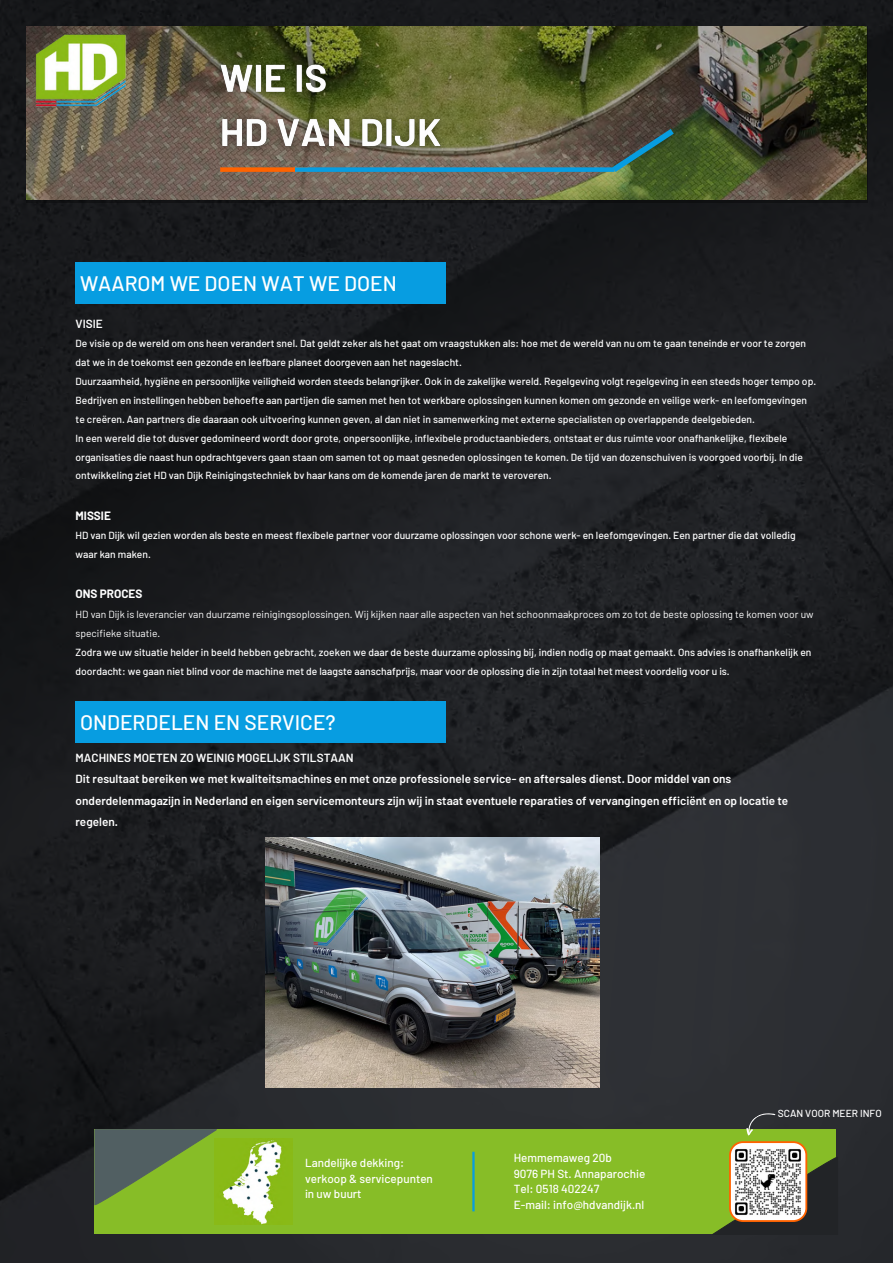
<style>
.page{position:relative;width:893px;height:1264px;background:#fff}
.page>*{position:absolute;margin:0;border:0;box-sizing:border-box;transform-origin:0 0}
.t1{font:500 21px "Barlow";color:#fff}
.t2{font:600 11.85px/21.6px "Barlow";color:#fff}
.t3{font:500 11.7px "Barlow";color:#fff}
.t4{font:700 11.7px "Barlow";color:#fff}
.t5{font:600 11.7px "Barlow";color:#fff}
.t6{font:500 10.35px/18.9px "Barlow";color:#fff}
.t7{font:10.35px/18.9px "Barlow";color:#fff}
.t8{font:500 10.2px "Barlow";color:#fff}
</style>
<div class="page">
<img style="left:0;top:0;width:892px;height:1262px">
<img style="left:27px;top:27px;width:840px;height:175px">
<div style="left:94px;top:1129px;width:741px;height:104px;background:#87bd27"></div>
<div style="left:220px;top:167px;width:88px;height:5px;background:#ff6300"></div>
<div style="left:295px;top:167px;width:319px;height:5px;background:#079de1"></div>
<svg style="left:606px;top:123px;width:74px;height:54px;background:#425744"></svg>
<svg style="left:94px;top:1129px;width:122px;height:77px"></svg>
<img style="left:35px;top:35px;width:92px;height:73px">
<div style="left:75px;top:263px;width:371px;height:41px;background:#079de1"></div>
<img style="left:215px;top:1138px;width:77px;height:86px">
<hr style="left:472px;top:1151px;width:2px;height:60px;background:#079de1">
<svg style="left:712px;top:1141px;width:125px;height:93px"></svg>
<svg style="left:742px;top:1107px;width:35px;height:28px"></svg>
<div style="left:75px;top:701px;width:371px;height:41px;background:#079de1"></div>
<img style="left:266px;top:837px;width:333px;height:250px">
<img style="left:207px;top:42px;width:246px;height:126px">
<p class="t1" style="left:80px;top:270px;width:318px">WAAROM WE DOEN WAT WE DOEN</p>
<p class="t5" style="left:75px;top:316px;width:29px">VISIE</p>
<p class="t6" style="left:75px;top:334px;width:732px">De visie op de wereld om ons heen verandert snel. Dat geldt zeker als het gaat om vraagstukken als: hoe met de wereld van nu om te gaan teneinde er voor te zorgen dat we in de toekomst een gezonde en leefbare planeet doorgeven aan het nageslacht.</p>
<p class="t6" style="left:75px;top:371px;width:742px">Duurzaamheid, hygiëne en persoonlijke veiligheid worden steeds belangrijker. Ook in de zakelijke wereld. Regelgeving volgt regelgeving in een steeds hoger tempo op.<br>Bedrijven en instellingen hebben behoefte aan partijen die samen met hen tot werkbare oplossingen kunnen komen om gezonde en veilige werk- en leefomgevingen te creëren. Aan partners die daaraan ook uitvoering kunnen geven, al dan niet in samenwerking met externe specialisten op overlappende deelgebieden.</p>
<p class="t6" style="left:75px;top:428px;width:729px">In een wereld die tot dusver gedomineerd wordt door grote, onpersoonlijke, inflexibele productaanbieders, ontstaat er dus ruimte voor onafhankelijke, flexibele organisaties die naast hun opdrachtgevers gaan staan om samen tot op maat gesneden oplossingen te komen. De tijd van dozenschuiven is voorgoed voorbij. In die ontwikkeling ziet HD van Dijk Reinigingstechniek bv haar kans om de komende jaren de markt te veroveren.</p>
<p class="t4" style="left:75px;top:508px;width:37px">MISSIE</p>
<p class="t6" style="left:75px;top:526px;width:721px">HD van Dijk wil gezien worden als beste en meest flexibele partner voor duurzame oplossingen voor schone werk- en leefomgevingen. Een partner die dat volledig waar kan maken.</p>
<p class="t4" style="left:75px;top:586px;width:68px">ONS PROCES</p>
<p class="t7" style="left:75px;top:604px;width:739px">HD van Dijk is leverancier van duurzame reinigingsoplossingen. Wij kijken naar alle aspecten van het schoonmaakproces om zo tot de beste oplossing te komen voor uw specifieke situatie.</p>
<p class="t6" style="left:75px;top:642px;width:737px">Zodra we uw situatie helder in beeld hebben gebracht, zoeken we daar de beste duurzame oplossing bij, indien nodig op maat gemaakt. Ons advies is onafhankelijk en doordacht: we gaan niet blind voor de machine met de laagste aanschafprijs, maar voor de oplossing die in zijn totaal het meest voordelig voor u is.</p>
<p class="t1" style="left:80px;top:708px;width:257px">ONDERDELEN EN SERVICE?</p>
<p class="t2" style="left:75px;top:746px;width:279px">MACHINES MOETEN ZO WEINIG MOGELIJK STILSTAAN</p>
<p class="t2" style="left:75px;top:767px;width:714px">Dit resultaat bereiken we met kwaliteitsmachines en met onze professionele service- en aftersales dienst. Door middel van ons onderdelenmagazijn in Nederland en eigen servicemonteurs zijn wij in staat eventuele reparaties of vervangingen efficiënt en op locatie te regelen.</p>
<p class="t3" style="left:305px;top:1155px;width:101px">Landelijke dekking:</p>
<p class="t3" style="left:305px;top:1170px;width:129px">verkoop &amp; servicepunten</p>
<p class="t3" style="left:305px;top:1186px;width:58px">in uw buurt</p>
<p class="t3" style="left:513px;top:1150px;width:100px">Hemmemaweg 20b</p>
<p class="t3" style="left:513px;top:1165px;width:133px">9076 PH St. Annaparochie</p>
<p class="t3" style="left:513px;top:1181px;width:87px">Tel: 0518 402247</p>
<p class="t3" style="left:513px;top:1197px;width:132px">E-mail: info@hdvandijk.nl</p>
<p class="t8" style="left:777px;top:1106px;width:105px">SCAN VOOR MEER INFO</p>
</div>
